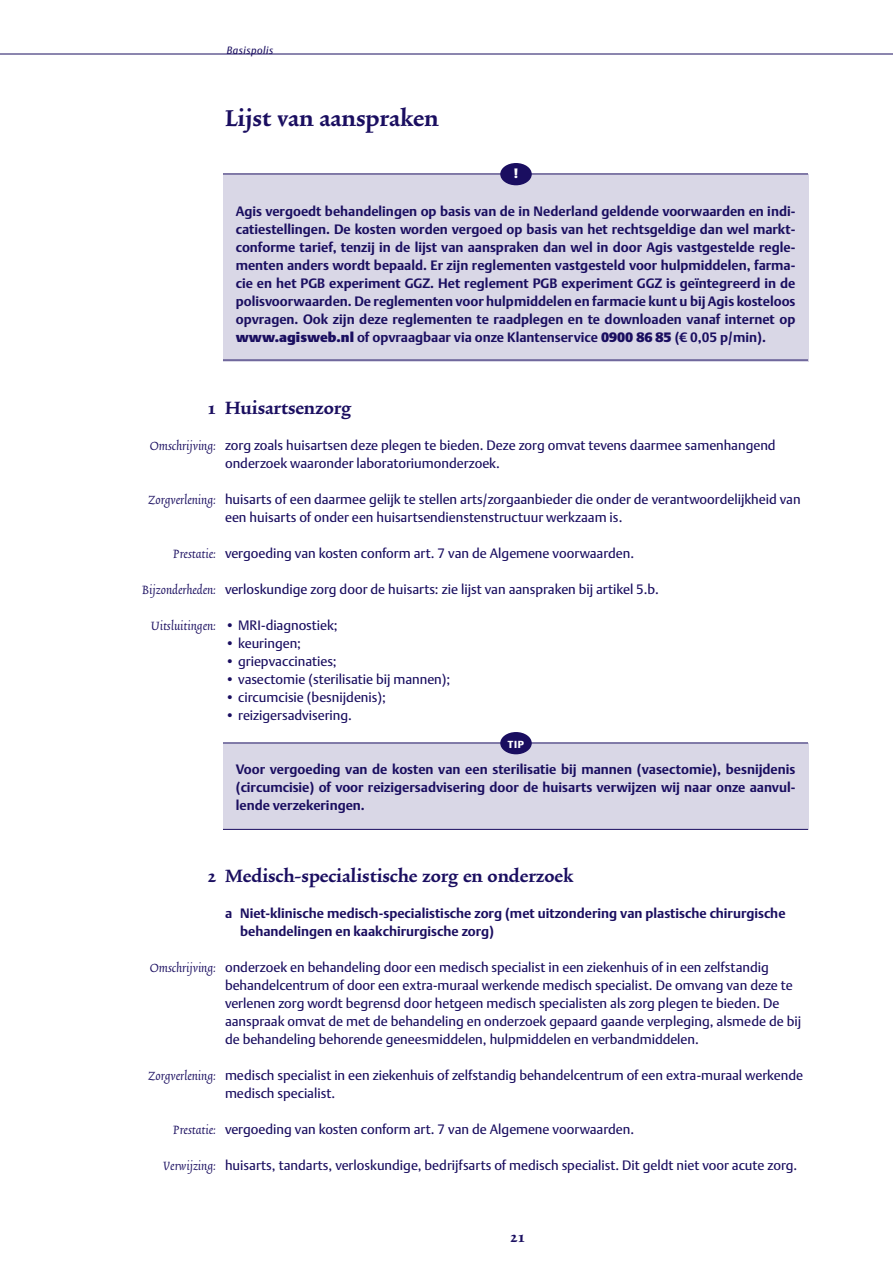
<style>
.page{position:relative;width:893px;height:1263px;background:#fff}
.page>*{position:absolute;margin:0;border:0;box-sizing:border-box;transform-origin:0 0}
.t1{font:700 27px "Trinite No 2";color:#1a0e60}
.t2{font:700 21px "Trinite No 2";color:#1a0e60}
.t3{font:700 18px "Trinite No 2";color:#1a0e60}
.t4{font:13.5px/18px "DTL Argo T";color:#1a0e60}
.t5{font:700 13.5px/18px "DTL Argo T";color:#1a0e60;text-align:justify}
.t6{font:700 13.5px/18px "DTL Argo ST";color:#1a0e60}
.t7{font:900 13.5px "DTL Argo T";color:#fff}
.t8{font:italic 10.5px "DTL Argo T";letter-spacing:.055em;color:#1a0e60}
.t9{font:900 10.2px "DTL Argo T";color:#fff}
.s1{font-weight:800}
.s2{font-family:"Trinite No 2";font-style:italic;font-size:15px}
</style>
<div class="page">
<hr style="left:0;top:54px;width:893px;height:1px;background:#1a0e60">
<div style="left:223px;top:743px;width:585px;height:86px;background:#d9d7e6"></div>
<hr style="left:223px;top:743px;width:585px;height:1px;background:#1a0e60">
<hr style="left:223px;top:829px;width:585px;height:1px;background:#1a0e60">
<div style="left:500px;top:732px;width:32px;height:22px;background:#1a0e60;border-radius:50%"></div>
<div style="left:223px;top:174px;width:585px;height:187px;background:#d9d7e6"></div>
<hr style="left:223px;top:174px;width:585px;height:1px;background:#1a0e60">
<hr style="left:223px;top:360px;width:585px;height:1px;background:#1a0e60">
<div style="left:500px;top:163px;width:32px;height:22px;background:#1a0e60;border-radius:50%"></div>
<p class="t8" style="left:227px;top:44px;width:48px">Basispolis</p>
<h1 class="t1" style="left:225px;top:101px;width:215px">Lijst van aanspraken</h1>
<p class="t7" style="left:514px;top:166px;width:6px">!</p>
<p class="t5" style="left:236px;top:202px;width:561px">Agis vergoedt behandelingen op basis van de in Nederland geldende voorwaarden en indi&shy;catiestellingen. De kosten worden vergoed op basis van het rechtsgeldige dan wel markt&shy;conforme tarief, tenzij in de lijst van aanspraken dan wel in door Agis vastgestelde regle&shy;menten anders wordt bepaald. Er zijn reglementen vastgesteld voor hulpmiddelen, farma&shy;cie en het PGB experiment GGZ. Het reglement PGB experiment GGZ is geïntegreerd in de polisvoorwaarden. De reglementen voor hulpmiddelen en farmacie kunt u bij Agis kosteloos opvragen. Ook zijn deze reglementen te raadplegen en te downloaden vanaf internet op <span class="s1">www.agisweb.nl</span> of opvraagbaar via onze Klantenservice <span class="s1">0900 86 85</span> (€ 0,05 p/min).</p>
<h2 class="t2" style="left:207px;top:394px;width:146px">1 Huisartsenzorg</h2>
<p class="t4" style="left:225px;top:436px;width:552px;text-indent:-75px"><span class="s2">Omschrijving:</span> zorg zoals huisartsen deze plegen te bieden. Deze zorg omvat tevens daarmee samenhangend onderzoek waaronder laboratoriumonderzoek.</p>
<p class="t4" style="left:225px;top:490px;width:577px;text-indent:-77px"><span class="s2">Zorgverlening:</span> huisarts of een daarmee gelijk te stellen arts/zorgaanbieder die onder de verantwoordelijkheid van een huisarts of onder een huisartsendienstenstructuur werkzaam is.</p>
<p class="t4" style="left:173px;top:544px;width:462px"><span class="s2">Prestatie:</span> vergoeding van kosten conform art. 7 van de Algemene voorwaarden.</p>
<p class="t4" style="left:142px;top:580px;width:518px"><span class="s2">Bijzonderheden:</span> verloskundige zorg door de huisarts: zie lijst van aanspraken bij artikel 5.b.</p>
<p class="t4" style="left:151px;top:616px;width:188px"><span class="s2">Uitsluitingen:</span> • MRI-diagnostiek;</p>
<p class="t4" style="left:225px;top:634px;width:77px">• keuringen;</p>
<p class="t4" style="left:225px;top:652px;width:113px">• griepvaccinaties;</p>
<p class="t4" style="left:225px;top:670px;width:227px">• vasectomie (sterilisatie bij mannen);</p>
<p class="t4" style="left:225px;top:688px;width:162px">• circumcisie (besnijdenis);</p>
<p class="t4" style="left:225px;top:706px;width:128px">• reizigersadvisering.</p>
<p class="t9" style="left:508px;top:738px;width:18px">TIP</p>
<p class="t5" style="left:236px;top:760px;width:561px">Voor vergoeding van de kosten van een sterilisatie bij mannen (vasectomie), besnijdenis (circumcisie) of voor reizigersadvisering door de huisarts verwijzen wij naar onze aanvul&shy;lende verzekeringen.</p>
<h2 class="t2" style="left:207px;top:862px;width:368px">2 Medisch-specialistische zorg en onderzoek</h2>
<p class="t6" style="left:240px;top:904px;width:547px;text-indent:-15px">a Niet-klinische medisch-specialistische zorg (met uitzondering van plastische chirurgische behandelingen en kaakchirurgische zorg)</p>
<p class="t4" style="left:225px;top:958px;width:578px;text-indent:-75px"><span class="s2">Omschrijving:</span> onderzoek en behandeling door een medisch specialist in een ziekenhuis of in een zelfstandig behandelcentrum of door een extra-muraal werkende medisch specialist. De omvang van deze te verlenen zorg wordt begrensd door hetgeen medisch specialisten als zorg plegen te bieden. De aanspraak omvat de met de behandeling en onderzoek gepaard gaande verpleging, alsmede de bij de behandeling behorende geneesmiddelen, hulpmiddelen en verbandmiddelen.</p>
<p class="t4" style="left:225px;top:1066px;width:580px;text-indent:-77px"><span class="s2">Zorgverlening:</span> medisch specialist in een ziekenhuis of zelfstandig behandelcentrum of een extra-muraal werkende medisch specialist.</p>
<p class="t4" style="left:173px;top:1120px;width:462px"><span class="s2">Prestatie:</span> vergoeding van kosten conform art. 7 van de Algemene voorwaarden.</p>
<p class="t4" style="left:163px;top:1156px;width:635px"><span class="s2">Verwijzing:</span> huisarts, tandarts, verloskundige, bedrijfsarts of medisch specialist. Dit geldt niet voor acute zorg.</p>
<h3 class="t3" style="left:510px;top:1225px;width:17px">21</h3>
</div>
